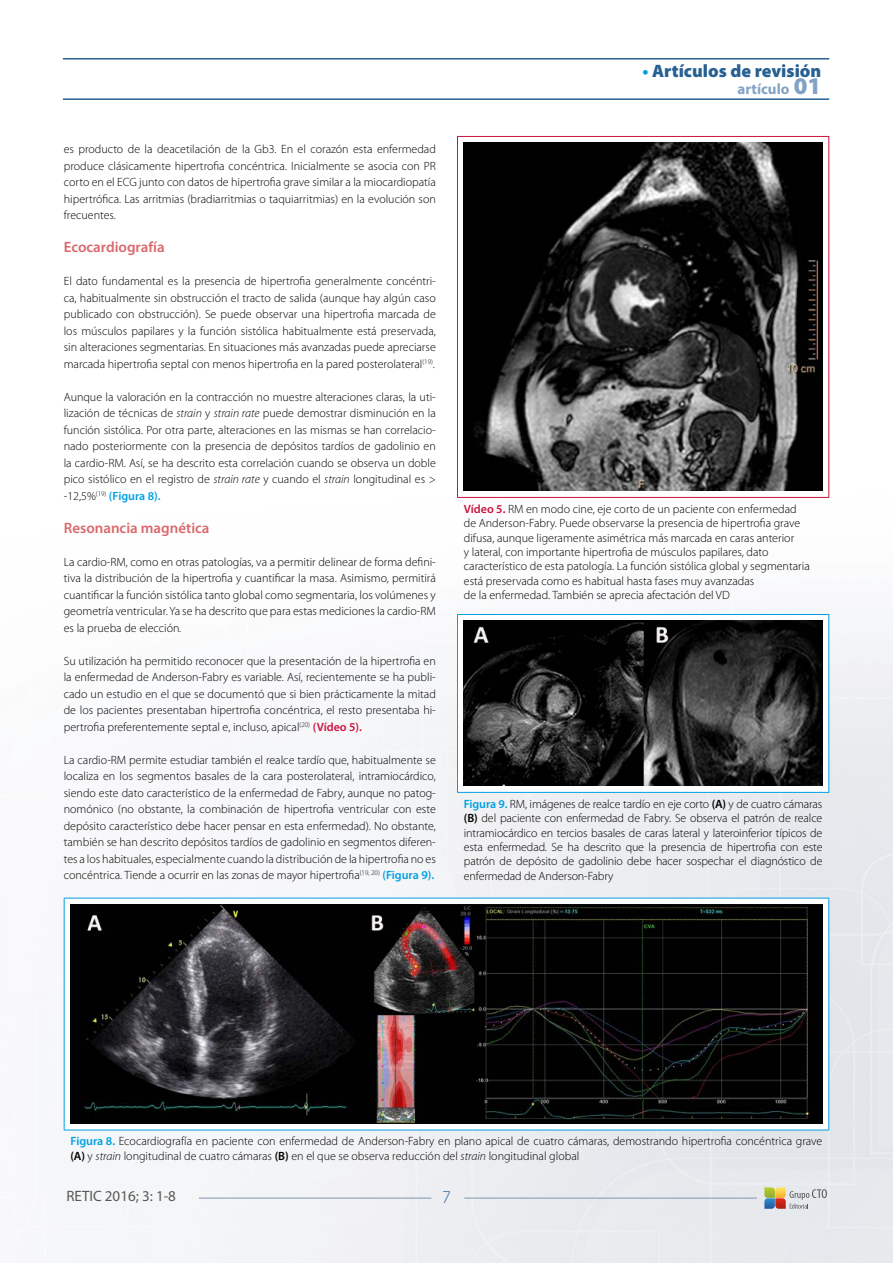
<style>
.page{position:relative;width:893px;height:1263px;background:#fff}
.page>*{position:absolute;margin:0;border:0;box-sizing:border-box;transform-origin:0 0}
.t1{font:900 18px "Myriad Pro";color:#276092}
.t2{font:300 18px "Myriad Pro";color:#276092}
.t3{font:600 15px "Myriad Pro";color:#db686d}
.t4{font:15px "Myriad Pro";color:#575756}
.t5{font:700 15px "Myriad Pro";color:#82a2c5}
.t6{font:300 12px/16.5px "Myriad Pro";color:#000;text-align:justify}
.s1{font-style:italic}
.s2{font-weight:600;color:#009fe3}
.s3{font-weight:600;color:#cd123e}
.s4{font-weight:700;color:#009fe3}
.s5{font-weight:900;font-size:24px}
.s6{font-weight:600}
</style>
<div class="page">
<svg style="left:764px;top:1187px;width:63px;height:22px"></svg>
<hr style="left:464px;top:1198px;width:293px;height:1px;background:#8194b0">
<hr style="left:199px;top:1198px;width:232px;height:1px;background:#8194b0">
<hr style="left:63px;top:58px;width:766px;height:2px;background:#276092">
<hr style="left:63px;top:98px;width:766px;height:2px;background:#276092">
<hr style="left:457px;top:136px;width:372px;height:1px;background:#cd123e">
<hr style="left:457px;top:137px;width:1px;height:360px;background:#cd123e">
<hr style="left:828px;top:137px;width:1px;height:360px;background:#cd123e">
<hr style="left:457px;top:497px;width:372px;height:1px;background:#cd123e">
<img style="left:463px;top:143px;width:360px;height:348px">
<hr style="left:457px;top:614px;width:372px;height:1px;background:#009fe3">
<hr style="left:457px;top:615px;width:1px;height:177px;background:#009fe3">
<hr style="left:828px;top:615px;width:1px;height:177px;background:#009fe3">
<hr style="left:457px;top:792px;width:372px;height:1px;background:#009fe3">
<img style="left:463px;top:621px;width:360px;height:165px">
<hr style="left:64px;top:898px;width:765px;height:1px;background:#009fe3">
<hr style="left:64px;top:898px;width:1px;height:232px;background:#009fe3">
<hr style="left:828px;top:898px;width:1px;height:232px;background:#009fe3">
<hr style="left:64px;top:1130px;width:765px;height:1px;background:#009fe3">
<img style="left:70px;top:904px;width:753px;height:219px">
<p class="t6" style="left:64px;top:141px;width:374px">es producto de la deacetilación de la Gb3. En el corazón esta enfermedad produce clásicamente hipertrofia concéntrica. Inicialmente se asocia con PR corto en el ECG junto con datos de hipertrofia grave similar a la miocardiopatía hipertrófica. Las arritmias (bradiarritmias o taquiarritmias) en la evolución son frecuentes.</p>
<p class="t3" style="left:64px;top:237px;width:102px">Ecocardiografía</p>
<p class="t6" style="left:64px;top:273px;width:374px">El dato fundamental es la presencia de hipertrofia generalmente concéntri&shy;ca, habitualmente sin obstrucción el tracto de salida (aunque hay algún caso publicado con obstrucción). Se puede observar una hipertrofia marcada de los músculos papilares y la función sistólica habitualmente está preservada, sin alteraciones segmentarias. En situaciones más avanzadas puede apreciarse marcada hipertrofia septal con menos hipertrofia en la pared posterolateral<sup>(19)</sup>.</p>
<p class="t6" style="left:64px;top:388px;width:374px">Aunque la valoración en la contracción no muestre alteraciones claras, la uti&shy;lización de técnicas de <span class="s1">strain</span> y <span class="s1">strain rate</span> puede demostrar disminución en la función sistólica. Por otra parte, alteraciones en las mismas se han correlacio&shy;nado posteriormente con la presencia de depósitos tardíos de gadolinio en la cardio-RM. Así, se ha descrito esta correlación cuando se observa un doble pico sistólico en el registro de <span class="s1">strain rate</span> y cuando el <span class="s1">strain</span> longitudinal es &gt; -12,5%<sup>(19)</sup> <span class="s2">(Figura 8).</span></p>
<p class="t3" style="left:64px;top:518px;width:147px">Resonancia magnética</p>
<p class="t6" style="left:64px;top:553px;width:374px">La cardio-RM, como en otras patologías, va a permitir delinear de forma defini&shy;tiva la distribución de la hipertrofia y cuantificar la masa. Asimismo, permitirá cuantificar la función sistólica tanto global como segmentaria, los volúmenes y geometría ventricular. Ya se ha descrito que para estas mediciones la cardio-RM es la prueba de elección<span class="s1">.</span></p>
<p class="t6" style="left:64px;top:652px;width:374px">Su utilización ha permitido reconocer que la presentación de la hipertrofia en la enfermedad de Anderson-Fabry es variable. Así, recientemente se ha publi&shy;cado un estudio en el que se documentó que si bien prácticamente la mitad de los pacientes presentaban hipertrofia concéntrica, el resto presentaba hi&shy;pertrofia preferentemente septal e, incluso, apical<sup>(20)</sup> <span class="s3">(Vídeo 5).</span></p>
<p class="t6" style="left:64px;top:751px;width:374px">La cardio-RM permite estudiar también el realce tardío que, habitualmente se localiza en los segmentos basales de la cara posterolateral, intramiocárdico, siendo este dato característico de la enfermedad de Fabry, aunque no patog&shy;nomónico (no obstante, la combinación de hipertrofia ventricular con este depósito característico debe hacer pensar en esta enfermedad). No obstante, también se han descrito depósitos tardíos de gadolinio en segmentos diferen&shy;tes a los habituales, especialmente cuando la distribución de la hipertrofia no es concéntrica. Tiende a ocurrir en las zonas de mayor hipertrofia<sup>(19,</sup> <sup>20)</sup> <span class="s2">(Figura 9).</span></p>
<h1 class="t1" style="left:642px;top:59px;width:180px"><span class="s4">•</span> Artículos de revisión</h1>
<p class="t5" style="left:738px;top:79px;width:85px">artículo <span class="s5">01</span></p>
<p class="t6" style="left:464px;top:502px;width:347px;line-height:14.4px;text-align:left"><span class="s3">Vídeo 5.</span> RM en modo cine, eje corto de un paciente con enfermedad de Anderson-Fabry. Puede observarse la presencia de hipertrofia grave difusa, aunque ligeramente asimétrica más marcada en caras anterior<br>y lateral, con importante hipertrofia de músculos papilares, dato característico de esta patología. La función sistólica global y segmentaria está preservada como es habitual hasta fases muy avanzadas<br>de la enfermedad. También se aprecia afectación del VD</p>
<p class="t6" style="left:464px;top:797px;width:360px;line-height:14.4px"><span class="s2">Figura 9.</span> RM, imágenes de realce tardío en eje corto <span class="s6">(A)</span> y de cuatro cámaras <span class="s6">(B)</span> del paciente con enfermedad de Fabry. Se observa el patrón de realce intramiocárdico en tercios basales de caras lateral y lateroinferior típicos de esta enfermedad. Se ha descrito que la presencia de hipertrofia con este patrón de depósito de gadolinio debe hacer sospechar el diagnóstico de enfermedad de Anderson-Fabry</p>
<p class="t6" style="left:71px;top:1134px;width:753px;line-height:14.4px"><span class="s2">Figura 8.</span> Ecocardiografía en paciente con enfermedad de Anderson-Fabry en plano apical de cuatro cámaras, demostrando hipertrofia concéntrica grave <span class="s6">(A)</span> y <span class="s1">strain</span> longitudinal de cuatro cámaras <span class="s6">(B)</span> en el que se observa reducción del <span class="s1">strain</span> longitudinal global</p>
<p class="t4" style="left:66px;top:1187px;width:111px">RETIC 2016; 3: 1-8</p>
<h1 class="t2" style="left:442px;top:1187px;width:10px">7</h1>
</div>
